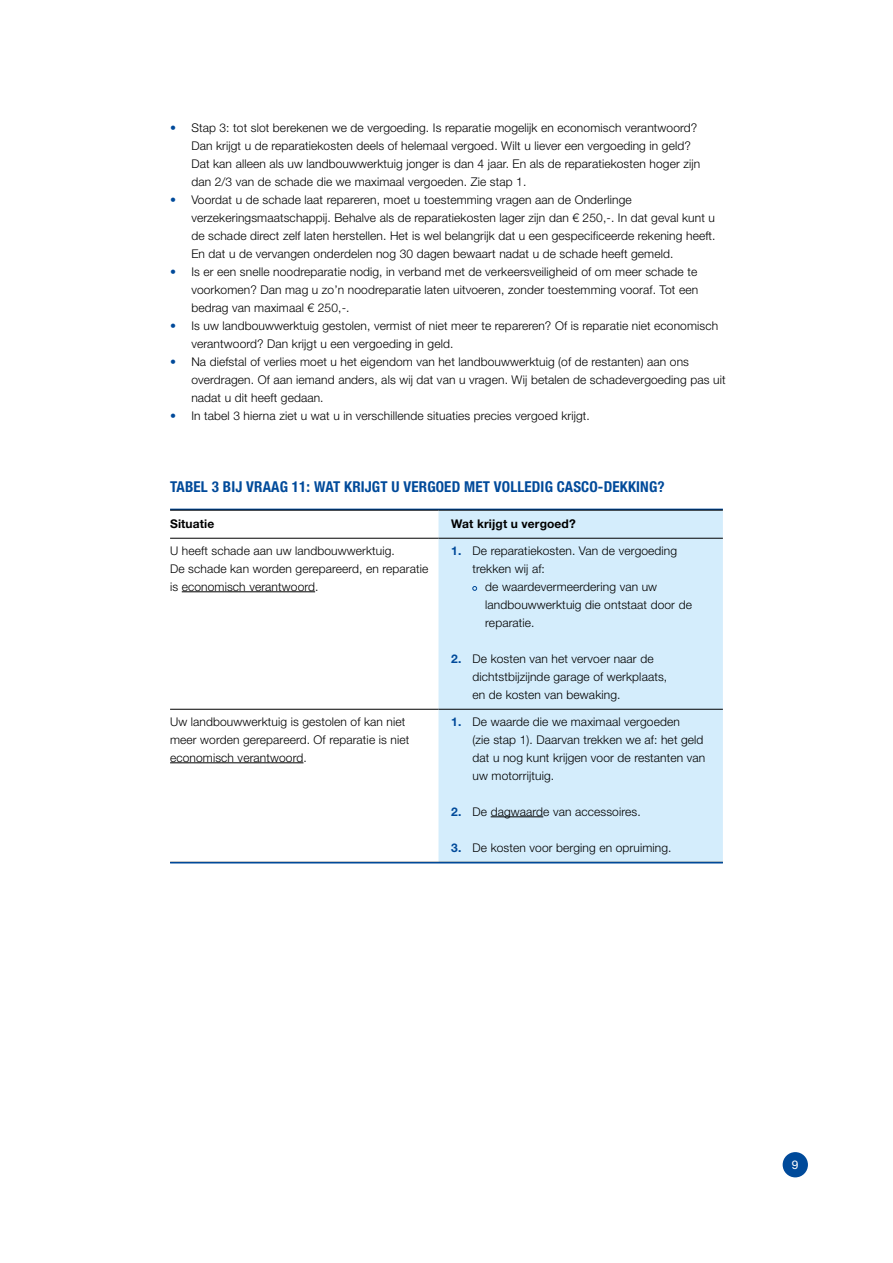
<style>
.page{position:relative;width:893px;height:1263px;background:#fff}
.page>*{position:absolute;margin:0;border:0;box-sizing:border-box;transform-origin:0 0}
.t1{font:700 condensed 15px "Helvetica Neue LT Std";letter-spacing:.01em;color:#004a9a}
.t2{font:300 12px/18px "Helvetica Neue LT Std";letter-spacing:.01em;color:#000}
.t3{font:700 12px "Helvetica Neue LT Std";letter-spacing:.01em;color:#000}
.t4{font:12px "Helvetica Neue LT Std";color:#fff}
.s1{color:#004a9a}
.s2{font-weight:700;color:#004a9a}
</style>
<div class="page">
<div style="left:783px;top:1152px;width:25px;height:25px;background:#004a9a;border-radius:50%"></div>
<hr style="left:170px;top:509px;width:553px;height:1px;background:#004a9a">
<div style="left:438px;top:511px;width:285px;height:351px;background:#d4edfc"></div>
<hr style="left:170px;top:510px;width:268px;height:1px;background:#000">
<hr style="left:438px;top:510px;width:285px;height:1px;background:#000">
<hr style="left:170px;top:538px;width:268px;height:1px;background:#000">
<hr style="left:438px;top:538px;width:285px;height:1px;background:#000">
<hr style="left:170px;top:709px;width:268px;height:1px;background:#000">
<hr style="left:438px;top:709px;width:285px;height:1px;background:#000">
<hr style="left:182px;top:591px;width:133px;height:1px;background:#000">
<svg style="left:472px;top:586px;width:5px;height:5px"></svg>
<hr style="left:170px;top:762px;width:133px;height:1px;background:#000">
<hr style="left:491px;top:816px;width:52px;height:1px;background:#000">
<hr style="left:170px;top:862px;width:553px;height:1px;background:#004a9a">
<p class="t2" style="left:191px;top:118px;width:510px;text-indent:-21px"><span class="s1">•</span> Stap 3: tot slot berekenen we de vergoeding. Is reparatie mogelijk en economisch verantwoord?<br>Dan krijgt u de reparatiekosten deels of helemaal vergoed. Wilt u liever een vergoeding in geld?<br>Dat kan alleen als uw landbouwwerktuig jonger is dan 4 jaar. En als de reparatiekosten hoger zijn dan 2/3 van de schade die we maximaal vergoeden. Zie stap 1.</p>
<p class="t2" style="left:191px;top:190px;width:526px;text-indent:-21px"><span class="s1">•</span> Voordat u de schade laat repareren, moet u toestemming vragen aan de Onderlinge verzekeringsmaatschappij. Behalve als de reparatiekosten lager zijn dan € 250,-. In dat geval kunt u de schade direct zelf laten herstellen. Het is wel belangrijk dat u een gespecificeerde rekening heeft.<br>En dat u de vervangen onderdelen nog 30 dagen bewaart nadat u de schade heeft gemeld.</p>
<p class="t2" style="left:191px;top:262px;width:508px;text-align:justify;text-indent:-21px"><span class="s1">•</span> Is er een snelle noodreparatie nodig, in verband met de verkeersveiligheid of om meer schade te voorkomen? Dan mag u zo’n noodreparatie laten uitvoeren, zonder toestemming vooraf. Tot een bedrag van maximaal € 250,-.</p>
<p class="t2" style="left:191px;top:316px;width:528px;text-indent:-21px"><span class="s1">•</span> Is uw landbouwwerktuig gestolen, vermist of niet meer te repareren? Of is reparatie niet economisch verantwoord? Dan krijgt u een vergoeding in geld.</p>
<p class="t2" style="left:191px;top:352px;width:536px;text-indent:-21px"><span class="s1">•</span> Na diefstal of verlies moet u het eigendom van het landbouwwerktuig (of de restanten) aan ons overdragen. Of aan iemand anders, als wij dat van u vragen. Wij betalen de schadevergoeding pas uit nadat u dit heeft gedaan.</p>
<p class="t2" style="left:170px;top:406px;width:421px"><span class="s1">•</span> In tabel 3 hierna ziet u wat u in verschillende situaties precies vergoed krijgt.</p>
<p class="t1" style="left:170px;top:477px;width:496px">TABEL 3 BIJ VRAAG 11: WAT KRIJGT U VERGOED MET VOLLEDIG CASCO-DEKKING?</p>
<p class="t3" style="left:170px;top:516px;width:46px">Situatie</p>
<p class="t3" style="left:451px;top:516px;width:126px">Wat krijgt u vergoed?</p>
<p class="t2" style="left:170px;top:541px;width:260px">U heeft schade aan uw landbouwwerktuig.<br>De schade kan worden gerepareerd, en reparatie is economisch verantwoord.</p>
<p class="t2" style="left:451px;top:541px;width:227px"><span class="s2">1.</span> De reparatiekosten. Van de vergoeding</p>
<p class="t2" style="left:473px;top:559px;width:74px">trekken wij af:</p>
<p class="t2" style="left:485px;top:577px;width:173px">de waardevermeerdering van uw</p>
<p class="t2" style="left:485px;top:595px;width:208px">landbouwwerktuig die ontstaat door de</p>
<p class="t2" style="left:485px;top:613px;width:51px">reparatie.</p>
<p class="t2" style="left:473px;top:649px;width:196px;text-indent:-21px"><span class="s2">2.</span> De kosten van het vervoer naar de dichtstbijzijnde garage of werkplaats, en de kosten van bewaking.</p>
<p class="t2" style="left:170px;top:712px;width:241px">Uw landbouwwerktuig is gestolen of kan niet meer worden gerepareerd. Of reparatie is niet economisch verantwoord.</p>
<p class="t2" style="left:473px;top:712px;width:234px;text-indent:-21px"><span class="s2">1.</span> De waarde die we maximaal vergoeden<br>(zie stap 1). Daarvan trekken we af: het geld dat u nog kunt krijgen voor de restanten van uw motorrijtuig.</p>
<p class="t2" style="left:451px;top:802px;width:191px"><span class="s2">2.</span> De dagwaarde van accessoires.</p>
<p class="t2" style="left:451px;top:838px;width:222px"><span class="s2">3.</span> De kosten voor berging en opruiming.</p>
<p class="t4" style="left:792px;top:1157px;width:8px">9</p>
</div>
